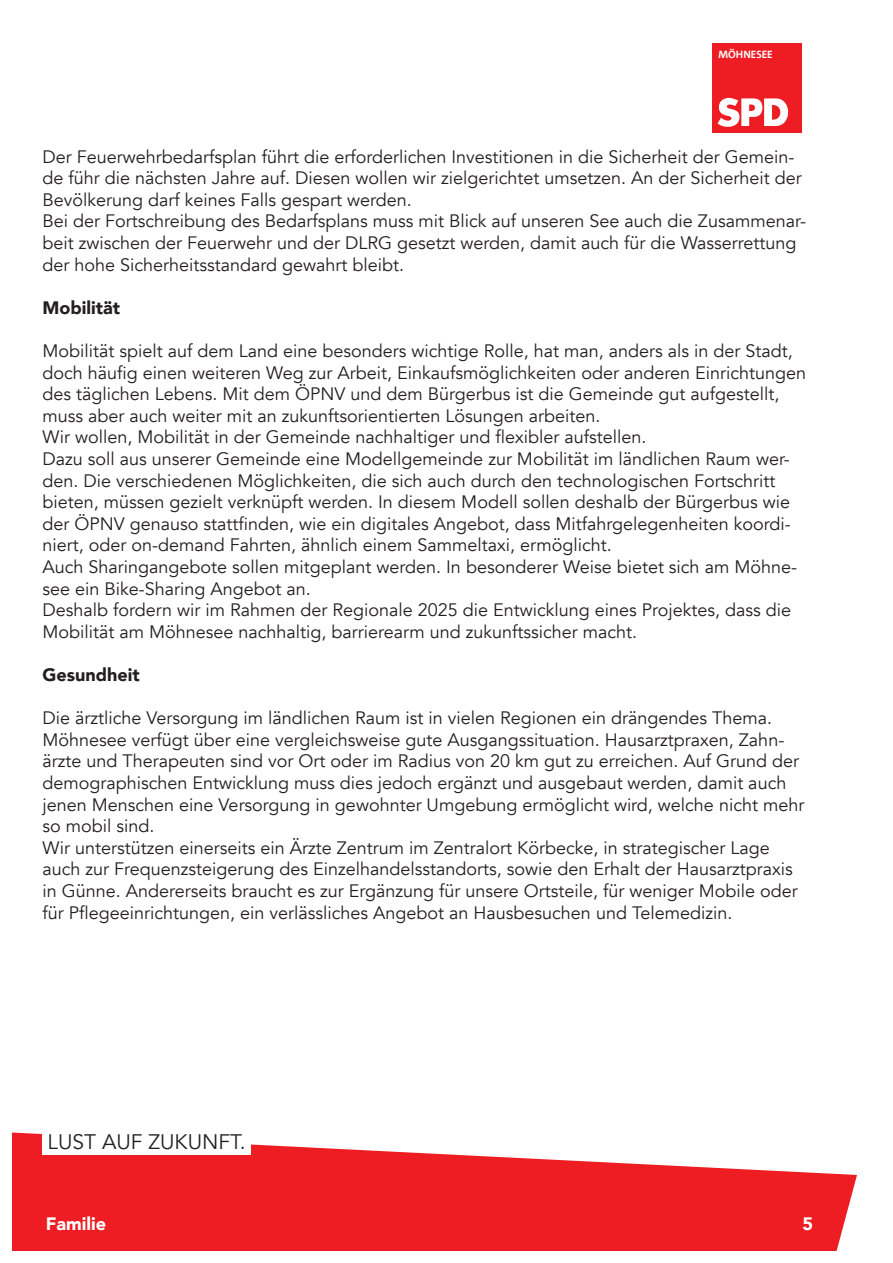
<style>
.page{position:relative;width:893px;height:1263px;background:#fff}
.page>*{position:absolute;margin:0;border:0;box-sizing:border-box;transform-origin:0 0}
.t1{font:21px "Avenir";color:#231f20}
.t2{font:18px/21.6px "Avenir";color:#231f20}
.t3{font:900 18px "Avenir";color:#231f20}
.t4{font:900 18px "Avenir";color:#fff}
.t5{font:700 10.8px "SPD The Sans Versal";color:#fff}
</style>
<div class="page">
<svg style="left:13px;top:1132px;width:844px;height:118px;fill:#ee1d23"></svg>
<div style="left:43px;top:1122px;width:208px;height:32px;background:#fff"></div>
<div style="left:712px;top:43px;width:89px;height:90px;background:#ee1d23"></div>
<svg style="left:718px;top:98px;width:70px;height:29px"></svg>
<p class="t5" style="left:718px;top:47px;width:56px">MÖHNESEE</p>
<p class="t2" style="left:43px;top:146px;width:761px">Der Feuerwehrbedarfsplan führt die erforderlichen Investitionen in die Sicherheit der Gemein&shy;de führ die nächsten Jahre auf. Diesen wollen wir zielgerichtet umsetzen. An der Sicherheit der<br>Bevölkerung darf keines Falls gespart werden.</p>
<p class="t2" style="left:43px;top:211px;width:765px">Bei der Fortschreibung des Bedarfsplans muss mit Blick auf unseren See auch die Zusammenar&shy;beit zwischen der Feuerwehr und der DLRG gesetzt werden, damit auch für die Wasserrettung der hohe Sicherheitsstandard gewahrt bleibt.</p>
<p class="t3" style="left:43px;top:292px;width:79px">Mobilität</p>
<p class="t2" style="left:43px;top:340px;width:765px">Mobilität spielt auf dem Land eine besonders wichtige Rolle, hat man, anders als in der Stadt, doch häufig einen weiteren Weg zur Arbeit, Einkaufsmöglichkeiten oder anderen Einrichtungen des täglichen Lebens. Mit dem ÖPNV und dem Bürgerbus ist die Gemeinde gut aufgestellt, muss aber auch weiter mit an zukunftsorientierten Lösungen arbeiten.</p>
<p class="t2" style="left:43px;top:427px;width:605px">Wir wollen, Mobilität in der Gemeinde nachhaltiger und flexibler aufstellen.</p>
<p class="t2" style="left:43px;top:448px;width:750px">Dazu soll aus unserer Gemeinde eine Modellgemeinde zur Mobilität im ländlichen Raum wer&shy;den. Die verschiedenen Möglichkeiten, die sich auch durch den technologischen Fortschritt bieten, müssen gezielt verknüpft werden. In diesem Modell sollen deshalb der Bürgerbus wie der ÖPNV genauso stattfinden, wie ein digitales Angebot, dass Mitfahrgelegenheiten koordi&shy;niert, oder on-demand Fahrten, ähnlich einem Sammeltaxi, ermöglicht.</p>
<p class="t2" style="left:43px;top:556px;width:756px">Auch Sharingangebote sollen mitgeplant werden. In besonderer Weise bietet sich am Möhne&shy;see ein Bike-Sharing Angebot an.</p>
<p class="t2" style="left:43px;top:599px;width:750px">Deshalb fordern wir im Rahmen der Regionale 2025 die Entwicklung eines Projektes, dass die<br>Mobilität am Möhnesee nachhaltig, barrierearm und zukunftssicher macht.</p>
<p class="t3" style="left:43px;top:659px;width:99px">Gesundheit</p>
<p class="t2" style="left:43px;top:707px;width:763px">Die ärztliche Versorgung im ländlichen Raum ist in vielen Regionen ein drängendes Thema.<br>Möhnesee verfügt über eine vergleichsweise gute Ausgangssituation. Hausarztpraxen, Zahn&shy;ärzte und Therapeuten sind vor Ort oder im Radius von 20 km gut zu erreichen. Auf Grund der demographischen Entwicklung muss dies jedoch ergänzt und ausgebaut werden, damit auch jenen Menschen eine Versorgung in gewohnter Umgebung ermöglicht wird, welche nicht mehr so mobil sind.</p>
<p class="t2" style="left:43px;top:837px;width:757px">Wir unterstützen einerseits ein Ärzte Zentrum im Zentralort Körbecke, in strategischer Lage auch zur Frequenzsteigerung des Einzelhandelsstandorts, sowie den Erhalt der Hausarztpraxis in Günne. Andererseits braucht es zur Ergänzung für unsere Ortsteile, für weniger Mobile oder für Pflegeeinrichtungen, ein verlässliches Angebot an Hausbesuchen und Telemedizin.</p>
<p class="t1" style="left:48px;top:1129px;width:200px">LUST AUF ZUKUNFT.</p>
<p class="t4" style="left:46px;top:1208px;width:62px">Familie</p>
<p class="t4" style="left:803px;top:1208px;width:12px">5</p>
</div>
